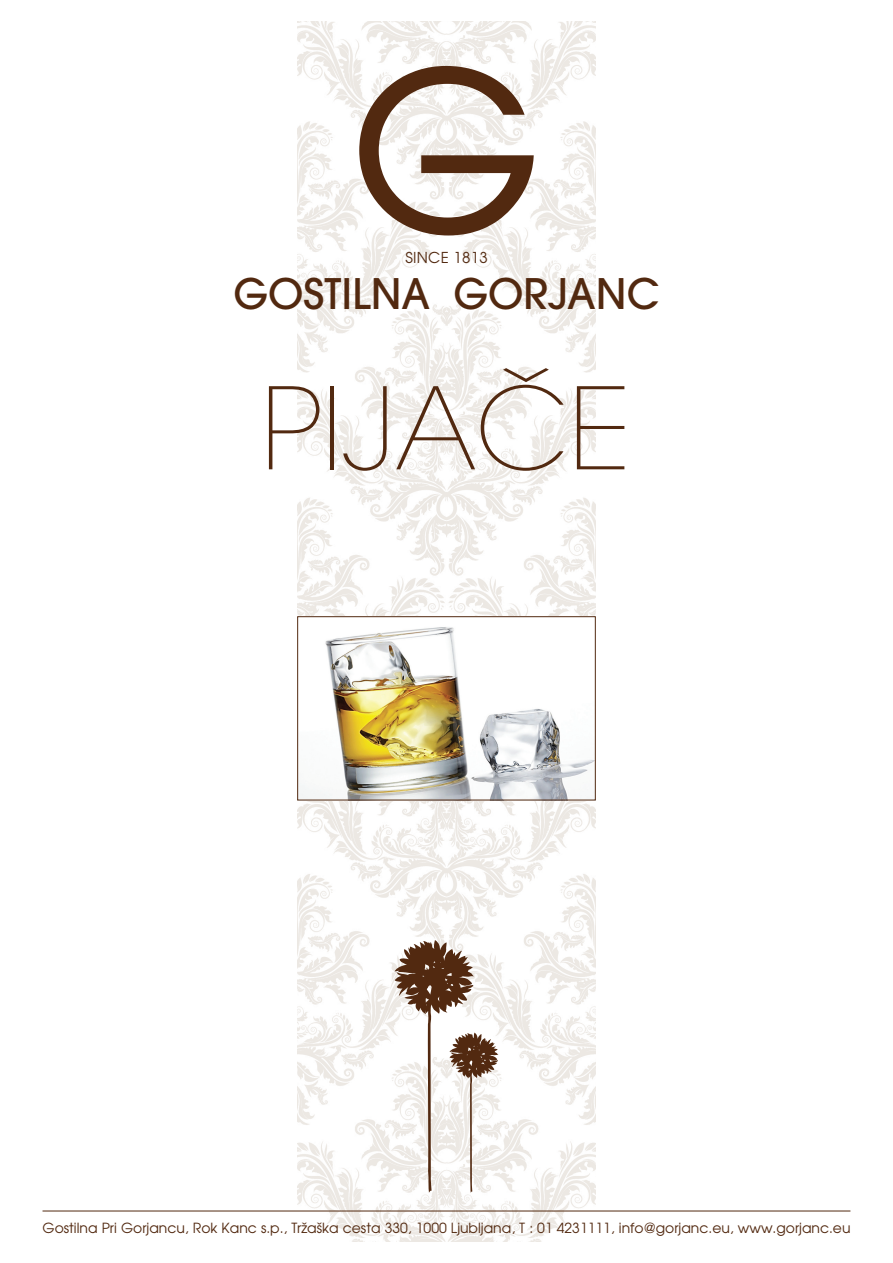
<style>
.page{position:relative;width:893px;height:1263px;background:#fff}
.page>*{position:absolute;margin:0;border:0;box-sizing:border-box;transform-origin:0 0}
.t1{font:200 112.35px "Avant Garde M";color:#522910;scale:1.04 1}
.t2{font:500 41.85px "Avant Garde M";color:#522910}
.t3{font:15px "Avant Garde M";letter-spacing:.02em;color:#522910}
.t4{font:13.95px "Avant Garde M";color:#522910}
</style>
<div class="page">
<img style="left:297px;top:21px;width:299px;height:1221px">
<svg style="left:359px;top:66px;width:175px;height:169px"></svg>
<img style="left:299px;top:618px;width:295px;height:180px">
<div style="left:297px;top:616px;width:299px;height:184px;border:1px solid #522910"></div>
<svg style="left:394px;top:940px;width:104px;height:253px"></svg>
<hr style="left:43px;top:1210px;width:807px;height:1px;background:#522910">
<p class="t3" style="left:405px;top:248px;width:84px">SINCE 1813</p>
<p class="t2" style="left:234px;top:268px;width:427px">GOSTILNA GORJANC</p>
<p class="t1" style="left:261px;top:362px;width:358px">PIJA»E</p>
<p class="t4" style="left:43px;top:1219px;width:809px">Gostilna Pri Gorjancu, Rok Kanc s.p., Tržaška cesta 330, 1000 Ljubljana, T : 01 4231111, info@gorjanc.eu, www.gorjanc.eu</p>
</div>
